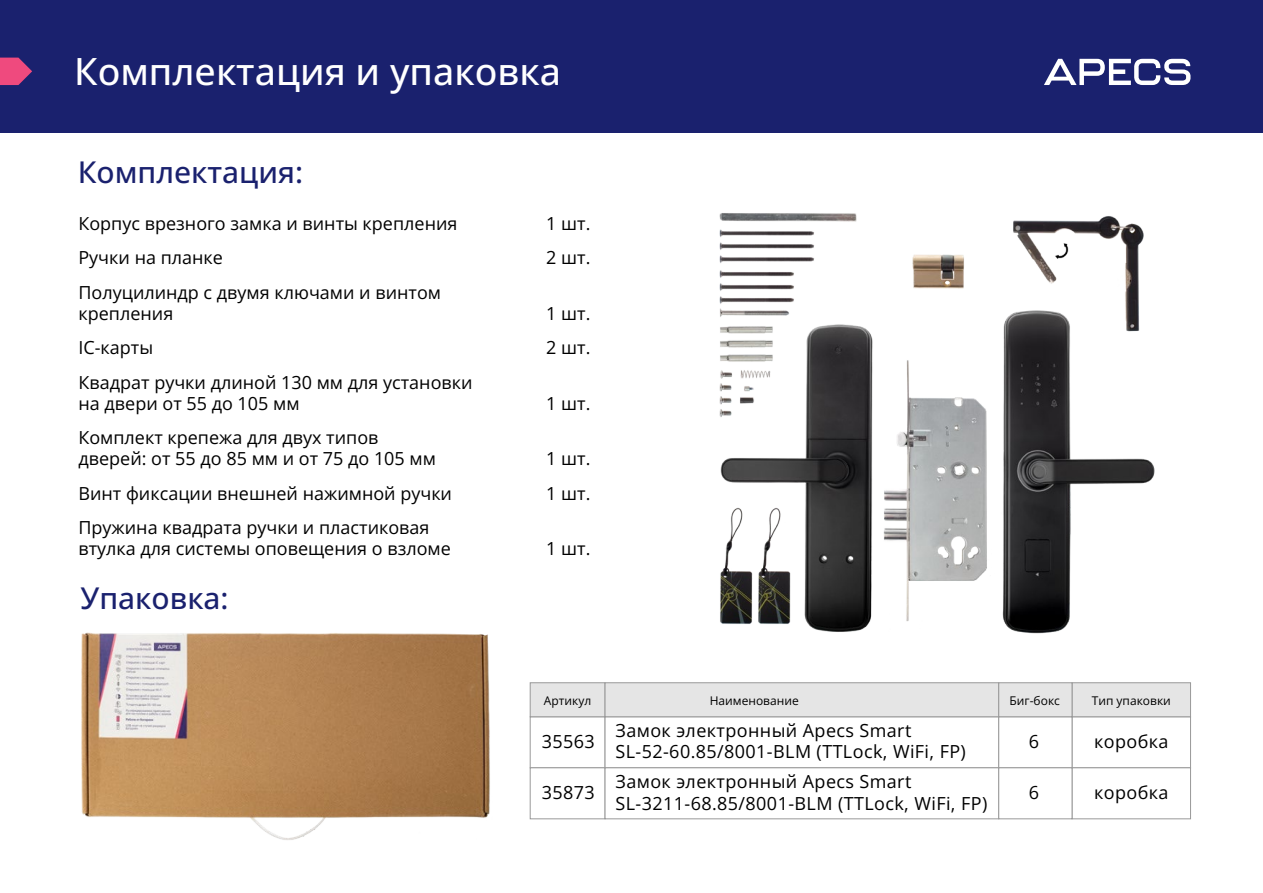
<style>
.page{position:relative;width:1263px;height:893px;background:#fff}
.page>*{position:absolute;margin:0;border:0;box-sizing:border-box;transform-origin:0 0}
.t1{font:500 37.5px "Open Sans";color:#fff}
.t2{font:500 30px "Open Sans";color:#1a216e}
.t3{font:18px/21px "Open Sans";color:#000}
.t4{font:18px/21.6px "Open Sans";letter-spacing:.02em;color:#000}
.t5{font:12px "Open Sans";color:#000}
</style>
<div class="page">
<div style="left:530px;top:717px;width:75px;height:51px;background:#fff;border:1px solid #999"></div>
<div style="left:530px;top:683px;width:75px;height:34px;background:#e5e5e5;border:1px solid #999"></div>
<div style="left:605px;top:717px;width:394px;height:51px;background:#fff;border:1px solid #999"></div>
<div style="left:1072px;top:717px;width:119px;height:51px;background:#fff;border:1px solid #999"></div>
<div style="left:1072px;top:683px;width:119px;height:34px;background:#e5e5e5;border:1px solid #999"></div>
<div style="left:605px;top:683px;width:394px;height:34px;background:#e5e5e5;border:1px solid #999"></div>
<div style="left:998px;top:717px;width:74px;height:51px;background:#fff;border:1px solid #999"></div>
<div style="left:998px;top:683px;width:74px;height:34px;background:#e5e5e5;border:1px solid #999"></div>
<div style="left:530px;top:768px;width:75px;height:51px;background:#fff;border:1px solid #999"></div>
<div style="left:605px;top:768px;width:394px;height:51px;background:#fff;border:1px solid #999"></div>
<div style="left:1072px;top:768px;width:119px;height:51px;background:#fff;border:1px solid #999"></div>
<div style="left:998px;top:768px;width:74px;height:51px;background:#fff;border:1px solid #999"></div>
<div style="left:0;top:0;width:1263px;height:132px;background:#1a216e"></div>
<svg style="left:1044px;top:59px;width:146px;height:26px"></svg>
<svg style="left:0;top:58px;width:32px;height:27px"></svg>
<img style="left:719px;top:213px;width:436px;height:421px">
<img style="left:81px;top:632px;width:409px;height:208px">
<h1 class="t1" style="left:74px;top:46px;width:488px">Комплектация и упаковка</h1>
<h2 class="t2" style="left:78px;top:151px;width:227px">Комплектация:</h2>
<p class="t3" style="left:78px;top:212px;width:380px">Корпус врезного замка и винты крепления</p>
<p class="t3" style="left:546px;top:212px;width:46px">1 шт.</p>
<p class="t3" style="left:78px;top:247px;width:146px">Ручки на планке</p>
<p class="t3" style="left:546px;top:247px;width:46px">2 шт.</p>
<p class="t3" style="left:78px;top:281px;width:364px">Полуцилиндр с двумя ключами и винтом крепления</p>
<p class="t3" style="left:546px;top:302px;width:46px">1 шт.</p>
<p class="t3" style="left:78px;top:337px;width:76px">IC-карты</p>
<p class="t3" style="left:546px;top:337px;width:46px">2 шт.</p>
<p class="t3" style="left:78px;top:371px;width:396px">Квадрат ручки длиной 130 мм для установки на двери от 55 до 105 мм</p>
<p class="t3" style="left:546px;top:392px;width:46px">1 шт.</p>
<p class="t3" style="left:78px;top:427px;width:359px">Комплект крепежа для двух типов дверей: от 55 до 85 мм и от 75 до 105 мм</p>
<p class="t3" style="left:546px;top:448px;width:46px">1 шт.</p>
<p class="t3" style="left:78px;top:482px;width:375px">Винт фиксации внешней нажимной ручки</p>
<p class="t3" style="left:546px;top:482px;width:46px">1 шт.</p>
<p class="t3" style="left:78px;top:517px;width:374px">Пружина квадрата ручки и пластиковая втулка для системы оповещения о взломе</p>
<p class="t3" style="left:546px;top:538px;width:46px">1 шт.</p>
<h2 class="t2" style="left:80px;top:577px;width:150px">Упаковка:</h2>
<p class="t5" style="left:544px;top:692px;width:49px">Артикул</p>
<p class="t5" style="left:710px;top:692px;width:91px">Наименование</p>
<p class="t5" style="left:1010px;top:692px;width:52px">Биг-бокс</p>
<p class="t5" style="left:1092px;top:692px;width:81px">Тип упаковки</p>
<p class="t4" style="left:542px;top:730px;width:55px">35563</p>
<p class="t4" style="left:1029px;top:730px;width:12px">6</p>
<p class="t4" style="left:1094px;top:730px;width:76px">коробка</p>
<p class="t4" style="left:615px;top:719px;width:352px">Замок электронный Apecs Smart<br>SL-52-60.85/8001-BLM (TTLock, WiFi, FP)</p>
<p class="t4" style="left:615px;top:770px;width:373px">Замок электронный Apecs Smart<br>SL-3211-68.85/8001-BLM (TTLock, WiFi, FP)</p>
<p class="t4" style="left:542px;top:781px;width:55px">35873</p>
<p class="t4" style="left:1029px;top:781px;width:12px">6</p>
<p class="t4" style="left:1094px;top:781px;width:76px">коробка</p>
</div>
